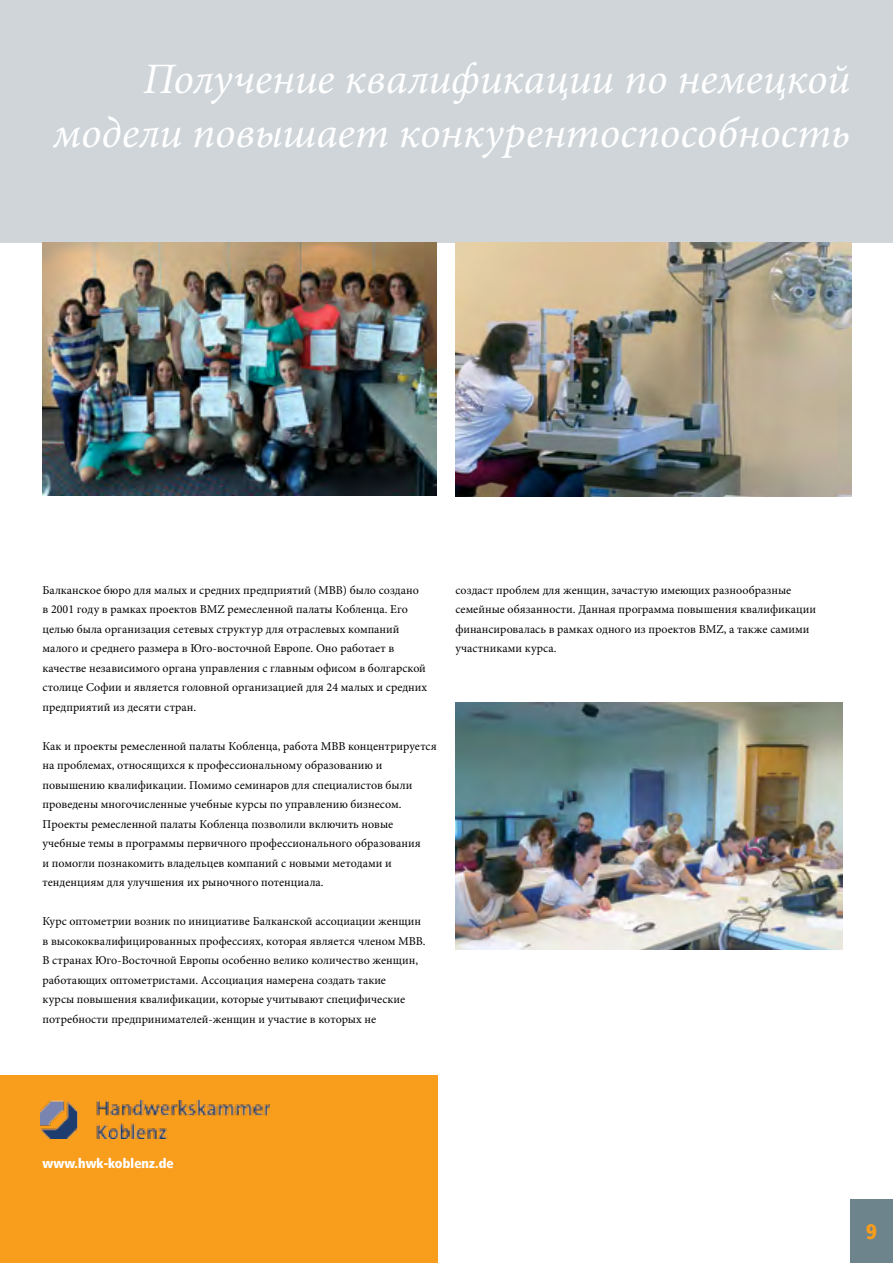
<style>
.page{position:relative;width:893px;height:1263px;background:#fff}
.page>*{position:absolute;margin:0;border:0;box-sizing:border-box;transform-origin:0 0}
.t1{font:italic 43.5px/54px "Minion Pro";color:#fff;text-align:right}
.t2{font:21px "Transit Fr Pos OT Bld";color:#f99d1c}
.t3{font:13.5px "Transit Fr Pos OT Bld";color:#fff}
.t4{font:12px/19.5px "Minion Pro";color:#000}
</style>
<div class="page">
<div style="left:0;top:0;width:893px;height:243px;background:#cfd5d9"></div>
<div style="left:850px;top:1199px;width:43px;height:64px;background:#6d848d"></div>
<div style="left:0;top:1076px;width:438px;height:187px;background:#f99d1c"></div>
<img style="left:40px;top:1100px;width:230px;height:38px">
<img style="left:43px;top:243px;width:393px;height:253px">
<img style="left:456px;top:243px;width:395px;height:253px">
<img style="left:455px;top:702px;width:388px;height:247px">
<h1 class="t1" style="left:54px;top:52px;width:798px">Получение квалификации по немецкой модели повышает конкурентоспособность</h1>
<p class="t4" style="left:43px;top:580px;width:386px">Балканское бюро для малых и средних предприятий (MBB) было создано в 2001 году в рамках проектов BMZ ремесленной палаты Кобленца. Его целью была организация сетевых структур для отраслевых компаний малого и среднего размера в Юго-восточной Европе. Оно работает в качестве независимого органа управления с главным офисом в болгарской столице Софии и является головной организацией для 24 малых и средних предприятий из десяти стран.</p>
<p class="t4" style="left:43px;top:736px;width:396px">Как и проекты ремесленной палаты Кобленца, работа MBB концентрируется на проблемах, относящихся к профессиональному образованию и повышению квалификации. Помимо семинаров для специалистов были проведены многочисленные учебные курсы по управлению бизнесом.<br>Проекты ремесленной палаты Кобленца позволили включить новые учебные темы в программы первичного профессионального образования<br>и помогли познакомить владельцев компаний с новыми методами и тенденциям для улучшения их рыночного потенциала.</p>
<p class="t4" style="left:43px;top:912px;width:384px">Курс оптометрии возник по инициативе Балканской ассоциации женщин в высококвалифицированных профессиях, которая является членом MBB.<br>В странах Юго-Восточной Европы особенно велико количество женщин, работающих оптометристами. Ассоциация намерена создать такие<br>курсы повышения квалификации, которые учитывают специфические потребности предпринимателей-женщин и участие в которых не</p>
<p class="t4" style="left:455px;top:580px;width:362px">создаст проблем для женщин, зачастую имеющих разнообразные семейные обязанности. Данная программа повышения квалификации финансировалась в рамках одного из проектов BMZ, а также самими участниками курса.</p>
<p class="t3" style="left:43px;top:1155px;width:133px">www.hwk-koblenz.de</p>
<h2 class="t2" style="left:866px;top:1220px;width:12px">9</h2>
</div>
